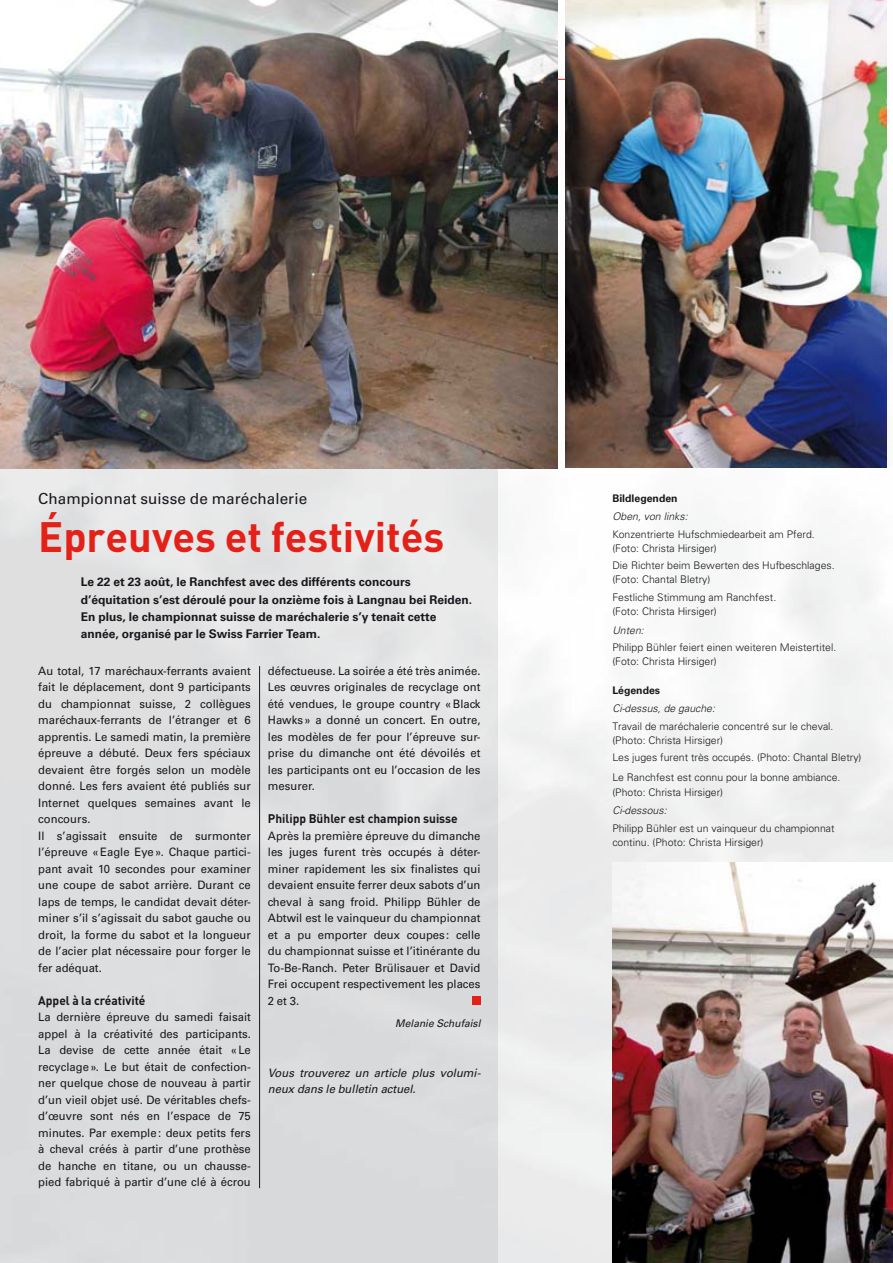
<style>
.page{position:relative;width:893px;height:1263px;background:#fff}
.page>*{position:absolute;margin:0;border:0;box-sizing:border-box;transform-origin:0 0}
.t1{font:700 42px "DIN";color:#e32119}
.t2{font:15.3px "Univers";color:#1a171c}
.t3{font:700 12.3px "DIN";color:#1a171c}
.t4{font:700 12px/17.2px "Univers";color:#1a171c}
.t5{font:11.7px/16.5px "Univers";color:#1a171c;text-align:justify}
.t6{font:italic 11.7px/16.5px "Univers";color:#1a171c}
.t7{font:300 10.5px/14.2px "Univers";color:#1a171c}
.t8{font:italic 300 10.5px "Univers";color:#1a171c}
.t9{font:700 10.5px "Univers";color:#1a171c}
.t10{font:italic 10.5px "Univers";color:#1a171c}
</style>
<div class="page">
<img style="left:497px;top:470px;width:396px;height:793px">
<hr style="left:38px;top:79px;width:787px;height:1px;background:#e32119">
<img style="left:0;top:468px;width:497px;height:795px">
<img style="left:0;top:0;width:557px;height:468px">
<img style="left:612px;top:862px;width:281px;height:401px">
<img style="left:566px;top:0;width:320px;height:468px">
<div style="left:472px;top:996px;width:8px;height:9px;background:#e32119"></div>
<hr style="left:259px;top:666px;width:1px;height:522px;background:#1a171c">
<h2 class="t2" style="left:38px;top:493px;width:270px">Championnat suisse de maréchalerie</h2>
<h1 class="t1" style="left:38px;top:522px;width:408px">Épreuves et festivités</h1>
<p class="t4" style="left:81px;top:574px;width:393px">Le 22 et 23 août, le Ranchfest avec des différents concours d’équitation s’est déroulé pour la onzième fois à Langnau bei Reiden.<br>En plus, le championnat suisse de maréchalerie s’y tenait cette année, organisé par le Swiss Farrier Team.</p>
<p class="t5" style="left:38px;top:663px;width:214px;text-align:left">Au total, 17 maréchaux-ferrants avaient fait le déplacement, dont 9 participants du championnat suisse, 2 collègues maréchaux-ferrants de l’étranger et 6 apprentis. Le samedi matin, la première épreuve a débuté. Deux fers spéciaux devaient être forgés selon un modèle donné. Les fers avaient été publiés sur Internet quelques semaines avant le concours.<br>Il s’agissait ensuite de surmonter l’épreuve « Eagle Eye ». Chaque partici&shy;pant avait 10 secondes pour examiner une coupe de sabot arrière. Durant ce laps de temps, le candidat devait déter&shy;miner s’il s’agissait du sabot gauche ou droit, la forme du sabot et la longueur de l’acier plat nécessaire pour forger le fer adéquat.</p>
<p class="t3" style="left:38px;top:996px;width:109px">Appel à la créativité</p>
<p class="t5" style="left:38px;top:1010px;width:214px">La dernière épreuve du samedi faisait appel à la créativité des participants.<br>La devise de cette année était « Le recyclage ». Le but était de confection&shy;ner quelque chose de nouveau à partir d’un vieil objet usé. De véritables chefs&shy;d’œuvre sont nés en l’espace de 75 minutes. Par exemple : deux petits fers à cheval créés à partir d’une prothèse de hanche en titane, ou un chausse&shy;pied fabriqué à partir d’une clé à écrou</p>
<p class="t5" style="left:268px;top:663px;width:214px">défectueuse. La soirée a été très animée.<br>Les œuvres originales de recyclage ont été vendues, le groupe country « Black Hawks » a donné un concert. En outre, les modèles de fer pour l’épreuve sur&shy;prise du dimanche ont été dévoilés et les participants ont eu l’occasion de les mesurer.</p>
<p class="t3" style="left:268px;top:814px;width:191px">Philipp Bühler est champion suisse</p>
<p class="t5" style="left:268px;top:828px;width:214px">Après la première épreuve du dimanche les juges furent très occupés à déter&shy;miner rapidement les six finalistes qui devaient ensuite ferrer deux sabots d’un cheval à sang froid. Philipp Bühler de Abtwil est le vainqueur du championnat et a pu emporter deux coupes : celle du championnat suisse et l’itinérante du To-Be-Ranch. Peter Brülisauer et David Frei occupent respectivement les places 2 et 3.</p>
<p class="t10" style="left:395px;top:1020px;width:87px">Melanie Schufaisl</p>
<p class="t6" style="left:268px;top:1065px;width:214px">Vous trouverez un article plus volumi&shy;neux dans le bulletin actuel.</p>
<p class="t9" style="left:612px;top:494px;width:67px">Bildlegenden</p>
<p class="t8" style="left:612px;top:513px;width:77px">Oben, von links:</p>
<p class="t7" style="left:612px;top:528px;width:204px">Konzentrierte Hufschmiedearbeit am Pferd. (Foto: Christa Hirsiger)</p>
<p class="t7" style="left:612px;top:559px;width:224px">Die Richter beim Bewerten des Hufbeschlages. (Foto: Chantal Bletry)</p>
<p class="t7" style="left:612px;top:591px;width:165px">Festliche Stimmung am Ranchfest. (Foto: Christa Hirsiger)</p>
<p class="t8" style="left:612px;top:626px;width:33px">Unten:</p>
<p class="t7" style="left:612px;top:641px;width:226px">Philipp Bühler feiert einen weiteren Meistertitel. (Foto: Christa Hirsiger)</p>
<p class="t9" style="left:612px;top:686px;width:49px">Légendes</p>
<p class="t8" style="left:612px;top:705px;width:104px">Ci-dessus, de gauche:</p>
<p class="t7" style="left:612px;top:720px;width:223px">Travail de maréchalerie concentré sur le cheval. (Photo: Christa Hirsiger)</p>
<p class="t7" style="left:612px;top:748px;width:251px;line-height:20.2px">Les juges furent très occupés. (Photo: Chantal Bletry)<br>Le Ranchfest est connu pour la bonne ambiance.</p>
<p class="t7" style="left:612px;top:786px;width:112px">(Photo: Christa Hirsiger)</p>
<p class="t8" style="left:612px;top:807px;width:56px">Ci-dessous:</p>
<p class="t7" style="left:612px;top:822px;width:224px">Philipp Bühler est un vainqueur du championnat continu. (Photo: Christa Hirsiger)</p>
</div>
